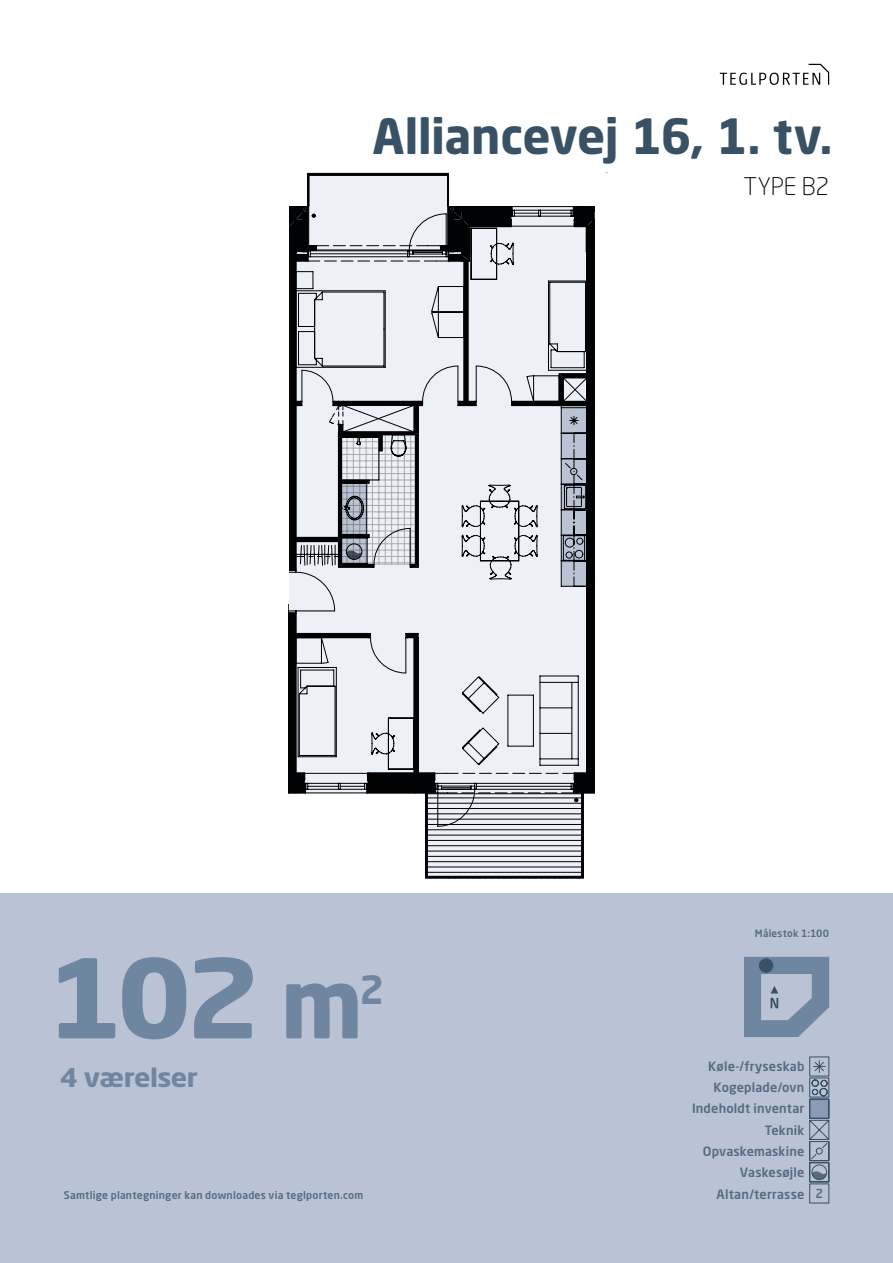
<style>
.page{position:relative;width:893px;height:1263px;background:#fff}
.page>*{position:absolute;margin:0;border:0;box-sizing:border-box;transform-origin:0 0}
.t1{font:700 108px "Neo Sans Std";color:#6f86a0;scale:1.1 1}
.t2{font:700 48px "Neo Sans Std";letter-spacing:-.01em;color:#385165}
.t3{font:700 38.55px "Neo Sans Std";color:#6f86a0}
.t4{font:700 25.5px "Neo Sans Std";letter-spacing:-.02em;color:#6f86a0;scale:1.1 1}
.t5{font:300 24px "Neo Sans Std";color:#000}
.t6{font:500 12.75px "Neo Sans Std";letter-spacing:.015em;color:#546b82}
.t7{font:500 10.5px "Neo Sans Std";letter-spacing:.02em;color:#546b82}
.t8{font:500 10.05px "Neo Sans Std";letter-spacing:.02em;color:#546b82}
.s1{font-size:94.5px}
.s2{font-size:12.3px}
</style>
<div class="page">
<hr style="left:746px;top:175px;width:1px;height:31px;background:#000204">
<hr style="left:747px;top:173px;width:1px;height:33px;background:#000204">
<hr style="left:892px;top:175px;width:1px;height:30px;background:#000204">
<div style="left:595px;top:189px;width:162px;height:692px;background:#fff"></div>
<div style="left:0;top:893px;width:893px;height:370px;background:#b9c3d3"></div>
<svg style="left:744px;top:957px;width:85px;height:80px"></svg>
<svg style="left:809px;top:1056px;width:20px;height:147px"></svg>
<div style="left:811px;top:1164px;width:16px;height:16px;border:1px solid #385165;border-radius:50%"></div>
<svg style="left:720px;top:64px;width:109px;height:21px"></svg>
<svg style="left:288px;top:173px;width:307px;height:705px;background:#c8cad1"></svg>
<h2 class="t2" style="left:372px;top:105px;width:461px">Alliancevej 16, 1. tv.</h2>
<h3 class="t5" style="left:743px;top:172px;width:87px">TYPE B2</h3>
<h1 class="t1" style="left:47px;top:929px;width:289px">102 <span class="s1">m</span></h1>
<h3 class="t3" style="left:359px;top:965px;width:26px">2</h3>
<h3 class="t4" style="left:60px;top:1061px;width:127px">4 værelser</h3>
<p class="t7" style="left:64px;top:1189px;width:301px">Samtlige plantegninger kan downloades via teglporten.com</p>
<p class="t8" style="left:755px;top:927px;width:76px">Målestok 1:100</p>
<p class="t6" style="left:708px;top:1058px;width:98px">Køle-/fryseskab</p>
<p class="t6" style="left:714px;top:1079px;width:92px">Kogeplade/ovn</p>
<p class="t6" style="left:692px;top:1101px;width:114px">Indeholdt inventar</p>
<p class="t6" style="left:765px;top:1122px;width:41px">Teknik</p>
<p class="t6" style="left:703px;top:1143px;width:103px">Opvaskemaskine</p>
<p class="t6" style="left:740px;top:1164px;width:66px">Vaskesøjle</p>
<p class="t6" style="left:717px;top:1186px;width:108px">Altan/terrasse <span class="s2">2</span></p>
</div>
